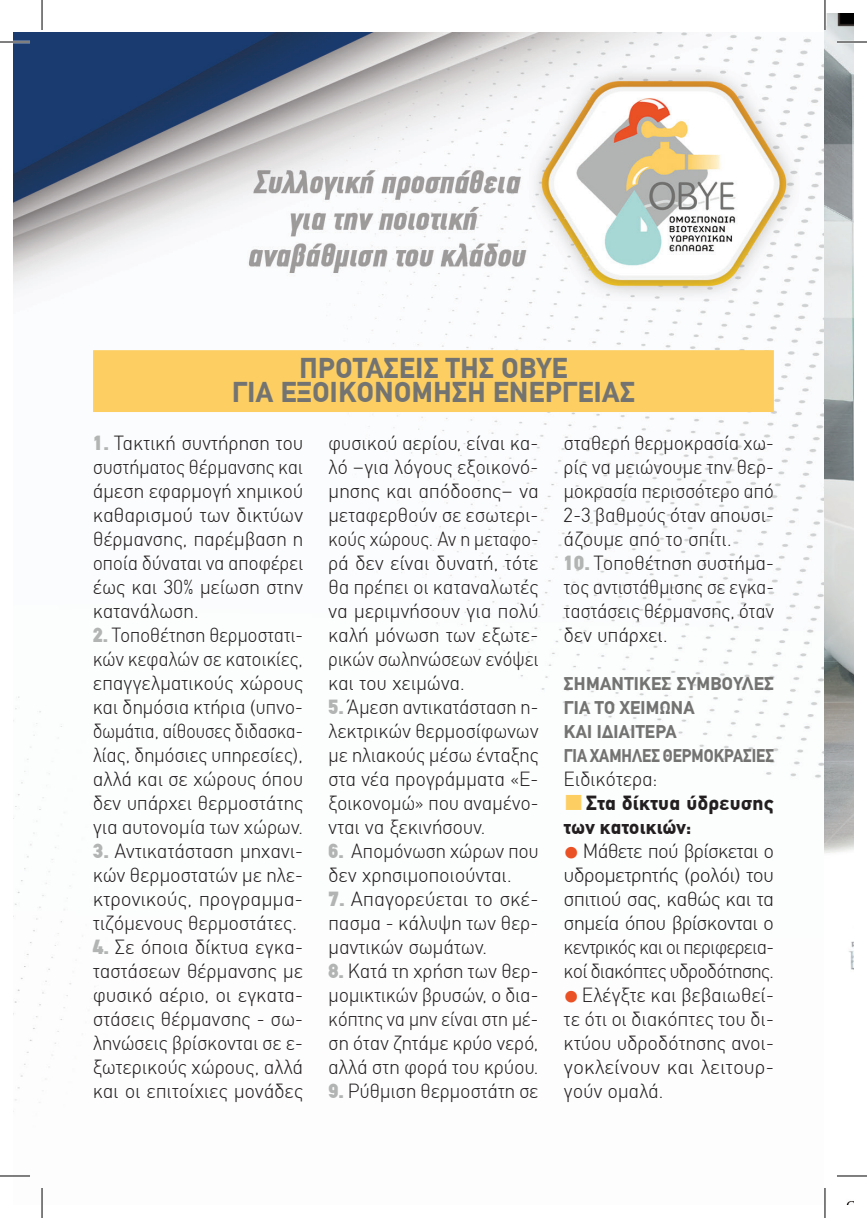
<style>
.page{position:relative;width:867px;height:1218px;background:#fff}
.page>*{position:absolute;margin:0;border:0;box-sizing:border-box;transform-origin:0 0}
.ΚΕΙΜΕΝΟ_FIRST{font:700 28px "CF Din";letter-spacing:.02em;color:#737472}
.ΚΕΙΜΕΝΟ_FIRST-2{font:300 20px/24px "CF Din";letter-spacing:.015em;color:#231f20;text-align:justify}
.ΚΕΙΜΕΝΟ_FIRST-3{font:300 20px/24px "CF Din";letter-spacing:.015em;color:#231f20;text-align:justify;scale:.96 1}
.ΚΕΙΜΕΝΟ_FIRST-4{font:700 20px/24px "CF Din";letter-spacing:.02em;color:#231f20}
.ΚΕΙΜΕΝΟ_FIRST-5{font:700 18px/24px "CF Din";letter-spacing:.015em;color:#737472}
.ΚΕΙΜΕΝΟ_FIRST-6{font:700 18px "CF Din";letter-spacing:.015em;color:#737472;scale:.9 1}
.s1{font-weight:900;color:#b2b4b3}
.s2{color:#fdcf63}
.s3{color:#ea5124}
</style>
<div class="page">
<img style="left:14px;top:32px;width:810px;height:1071px">
<img style="left:824px;top:14px;width:29px;height:1190px">
<div style="left:93px;top:350px;width:680px;height:62px;background:#fdcf63;border:2px solid #fdcf62"></div>
<hr style="left:0;top:41px;width:30px;height:2px;background:#fff">
<hr style="left:836px;top:41px;width:30px;height:2px;background:#fff">
<hr style="left:836px;top:1175px;width:30px;height:2px;background:#fff">
<hr style="left:823px;top:0;width:3px;height:30px;background:#fff">
<hr style="left:823px;top:1188px;width:3px;height:30px;background:#fff">
<hr style="left:0;top:42px;width:30px;height:1px;background:#000">
<hr style="left:836px;top:42px;width:30px;height:1px;background:#000">
<hr style="left:0;top:1176px;width:30px;height:1px;background:#000">
<hr style="left:836px;top:1176px;width:30px;height:1px;background:#000">
<hr style="left:42px;top:0;width:1px;height:30px;background:#000">
<hr style="left:42px;top:1188px;width:1px;height:30px;background:#000">
<hr style="left:824px;top:0;width:1px;height:30px;background:#000">
<hr style="left:824px;top:1188px;width:1px;height:30px;background:#000">
<p class="ΚΕΙΜΕΝΟ_FIRST" style="left:299px;top:353px;width:269px">ΠΡΟΤΑΣΕΙΣ ΤΗΣ ΟΒΥΕ</p>
<p class="ΚΕΙΜΕΝΟ_FIRST" style="left:232px;top:377px;width:404px">ΓΙΑ ΕΞΟΙΚΟΝΟΜΗΣΗ ΕΝΕΡΓΕΙΑΣ</p>
<p class="ΚΕΙΜΕΝΟ_FIRST-2" style="left:93px;top:431px;width:211px"><span class="s1">1.</span> Τακτική συντήρηση του συστήματος θέρμανσης και άμεση εφαρμογή χημικού καθαρισμού των δικτύων θέρμανσης, παρέμβαση η οποία δύναται να αποφέρει έως και 30% μείωση στην κατανάλωση.</p>
<p class="ΚΕΙΜΕΝΟ_FIRST-3" style="left:93px;top:623px;width:220px"><span class="s1">2.</span> Τοποθέτηση θερμοστατι&shy;κών κεφαλών σε κατοικίες, επαγγελματικούς χώρους και δημόσια κτήρια (υπνο&shy;δωμάτια, αίθουσες διδασκα&shy;λίας, δημόσιες υπηρεσίες), αλλά και σε χώρους όπου δεν υπάρχει θερμοστάτης για αυτονομία των χώρων.</p>
<p class="ΚΕΙΜΕΝΟ_FIRST-2" style="left:93px;top:839px;width:211px"><span class="s1">3.</span> Αντικατάσταση μηχανι&shy;κών θερμοστατών με ηλε&shy;κτρονικούς, προγραμμα&shy;τιζόμενους θερμοστάτες.</p>
<p class="ΚΕΙΜΕΝΟ_FIRST-2" style="left:93px;top:935px;width:211px"><span class="s1">4.</span> Σε όποια δίκτυα εγκα&shy;ταστάσεων θέρμανσης με φυσικό αέριο, οι εγκατα&shy;στάσεις θέρμανσης - σω&shy;ληνώσεις βρίσκονται σε ε&shy;ξωτερικούς χώρους, αλλά και οι επιτοίχιες μονάδες</p>
<p class="ΚΕΙΜΕΝΟ_FIRST-2" style="left:328px;top:431px;width:211px">φυσικού αερίου, είναι κα&shy;λό –για λόγους εξοικονό&shy;μησης και απόδοσης– να μεταφερθούν σε εσωτερι&shy;κούς χώρους. Αν η μεταφο&shy;ρά δεν είναι δυνατή, τότε θα πρέπει οι καταναλωτές να μεριμνήσουν για πολύ καλή μόνωση των εξωτε&shy;ρικών σωληνώσεων ενόψει και του χειμώνα.</p>
<p class="ΚΕΙΜΕΝΟ_FIRST-2" style="left:328px;top:695px;width:211px"><span class="s1">5.</span> Άμεση αντικατάσταση η&shy;λεκτρικών θερμοσίφωνων με ηλιακούς μέσω ένταξης στα νέα προγράμματα «Ε&shy;ξοικονομώ» που αναμένο&shy;νται να ξεκινήσουν.</p>
<p class="ΚΕΙΜΕΝΟ_FIRST-2" style="left:328px;top:839px;width:211px"><span class="s1">6.</span> Απομόνωση χώρων που δεν χρησιμοποιούνται.</p>
<p class="ΚΕΙΜΕΝΟ_FIRST-2" style="left:328px;top:887px;width:211px"><span class="s1">7.</span> Απαγορεύεται το σκέ&shy;πασμα - κάλυψη των θερ&shy;μαντικών σωμάτων.</p>
<p class="ΚΕΙΜΕΝΟ_FIRST-2" style="left:328px;top:959px;width:211px"><span class="s1">8.</span> Κατά τη χρήση των θερ&shy;μομικτικών βρυσών, ο δια&shy;κόπτης να μην είναι στη μέ&shy;ση όταν ζητάμε κρύο νερό, αλλά στη φορά του κρύου.</p>
<p class="ΚΕΙΜΕΝΟ_FIRST-2" style="left:328px;top:1079px;width:211px"><span class="s1">9.</span> Ρύθμιση θερμοστάτη σε</p>
<p class="ΚΕΙΜΕΝΟ_FIRST-2" style="left:564px;top:431px;width:211px">σταθερή θερμοκρασία χω&shy;ρίς να μειώνουμε την θερ&shy;μοκρασία περισσότερο από 2-3 βαθμούς όταν απουσι&shy;άζουμε από το σπίτι.</p>
<p class="ΚΕΙΜΕΝΟ_FIRST-2" style="left:564px;top:551px;width:211px"><span class="s1">10.</span> Τοποθέτηση συστήμα&shy;τος αντιστάθμισης σε εγκα&shy;ταστάσεις θέρμανσης, όταν δεν υπάρχει.</p>
<p class="ΚΕΙΜΕΝΟ_FIRST-5" style="left:564px;top:672px;width:211px">ΣΗΜΑΝΤΙΚΕΣ ΣΥΜΒΟΥΛΕΣ<br>ΓΙΑ ΤΟ ΧΕΙΜΩΝΑ</p>
<p class="ΚΕΙΜΕΝΟ_FIRST-5" style="left:564px;top:720px;width:114px">ΚΑΙ ΙΔΙΑΙΤΕΡΑ</p>
<p class="ΚΕΙΜΕΝΟ_FIRST-6" style="left:564px;top:746px;width:235px">ΓΙΑ ΧΑΜΗΛΕΣ ΘΕΡΜΟΚΡΑΣΙΕΣ</p>
<p class="ΚΕΙΜΕΝΟ_FIRST-2" style="left:564px;top:767px;width:95px">Ειδικότερα:</p>
<p class="ΚΕΙΜΕΝΟ_FIRST-4" style="left:564px;top:791px;width:211px"><span class="s2">■</span>Στα δίκτυα ύδρευσης των κατοικιών:</p>
<p class="ΚΕΙΜΕΝΟ_FIRST-2" style="left:564px;top:839px;width:211px"><span class="s3">●</span> Μάθετε πού βρίσκεται ο υδρομετρητής (ρολόι) του σπιτιού σας, καθώς και τα σημεία όπου βρίσκονται ο κεντρικός και οι περιφερεια&shy;κοί διακόπτες υδροδότησης.</p>
<p class="ΚΕΙΜΕΝΟ_FIRST-2" style="left:564px;top:983px;width:211px"><span class="s3">●</span> Ελέγξτε και βεβαιωθεί&shy;τε ότι οι διακόπτες του δι&shy;κτύου υδροδότησης ανοι&shy;γοκλείνουν και λειτουρ&shy;γούν ομαλά.</p>
</div>
